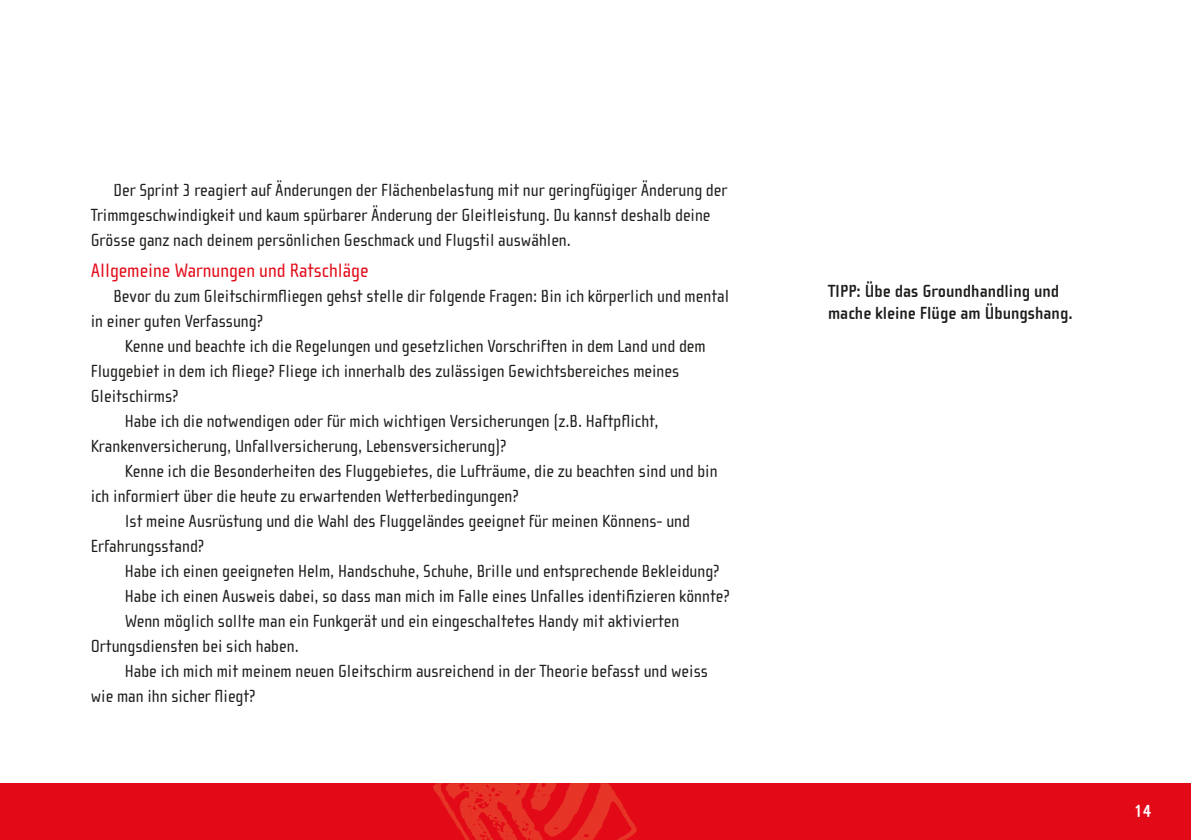
<style>
.page{position:relative;width:1191px;height:840px;background:#fff}
.page>*{position:absolute;margin:0;border:0;box-sizing:border-box;transform-origin:0 0}
.Man_subhead1{font:20px "Cholla Sans OT";color:#e30a18}
.Man_body_list{font:18px/25px "Cholla Sans OT";color:#1d1d1b}
.Man_body{font:18px/25px "Cholla Sans OT";color:#1d1d1b}
.Man_sidebar{font:700 18px/22px "Cholla Sans OT";color:#1d1d1b}
.t1{font:700 18px "Cholla Sans OT";color:#fff}
</style>
<div class="page">
<div style="left:0;top:782px;width:1191px;height:57px;background:#e30a18"></div>
<svg style="left:430px;top:782px;width:209px;height:57px"></svg>
<p class="Man_body" style="left:91px;top:178px;width:638px;text-indent:23px">Der Sprint 3 reagiert auf Änderungen der Flächenbelastung mit nur geringfügiger Änderung der<br>Trimmgeschwindigkeit und kaum spürbarer Änderung der Gleitleistung. Du kannst deshalb deine<br>Grösse ganz nach deinem persönlichen Geschmack und Flugstil auswählen.</p>
<p class="Man_subhead1" style="left:91px;top:259px;width:279px">Allgemeine Warnungen und Ratschläge</p>
<p class="Man_body" style="left:91px;top:283px;width:640px;text-indent:23px">Bevor du zum Gleitschirmfliegen gehst stelle dir folgende Fragen: Bin ich körperlich und mental in einer guten Verfassung?</p>
<p class="Man_body_list" style="left:91px;top:333px;width:616px;text-indent:34px">Kenne und beachte ich die Regelungen und gesetzlichen Vorschriften in dem Land und dem<br>Fluggebiet in dem ich fliege? Fliege ich innerhalb des zulässigen Gewichtsbereiches meines<br>Gleitschirms?</p>
<p class="Man_body_list" style="left:91px;top:408px;width:569px;text-indent:34px">Habe ich die notwendigen oder für mich wichtigen Versicherungen (z.B. Haftpflicht,<br>Krankenversicherung, Unfallversicherung, Lebensversicherung)?</p>
<p class="Man_body_list" style="left:91px;top:458px;width:628px;text-indent:34px">Kenne ich die Besonderheiten des Fluggebietes, die Lufträume, die zu beachten sind und bin ich informiert über die heute zu erwartenden Wetterbedingungen?</p>
<p class="Man_body_list" style="left:91px;top:508px;width:601px;text-indent:34px">Ist meine Ausrüstung und die Wahl des Fluggeländes geeignet für meinen Könnens- und<br>Erfahrungsstand?</p>
<p class="Man_body_list" style="left:125px;top:558px;width:596px">Habe ich einen geeigneten Helm, Handschuhe, Schuhe, Brille und entsprechende Bekleidung?</p>
<p class="Man_body_list" style="left:125px;top:583px;width:606px">Habe ich einen Ausweis dabei, so dass man mich im Falle eines Unfalles identifizieren könnte?</p>
<p class="Man_body_list" style="left:91px;top:608px;width:590px;text-indent:34px">Wenn möglich sollte man ein Funkgerät und ein eingeschaltetes Handy mit aktivierten<br>Ortungsdiensten bei sich haben.</p>
<p class="Man_body_list" style="left:91px;top:658px;width:619px;text-indent:34px">Habe ich mich mit meinem neuen Gleitschirm ausreichend in der Theorie befasst und weiss wie man ihn sicher fliegt?</p>
<p class="Man_sidebar" style="left:828px;top:280px;width:246px">TIPP: Übe das Groundhandling und mache kleine Flüge am Übungshang.</p>
<p class="t1" style="left:1134px;top:800px;width:19px">14</p>
</div>
